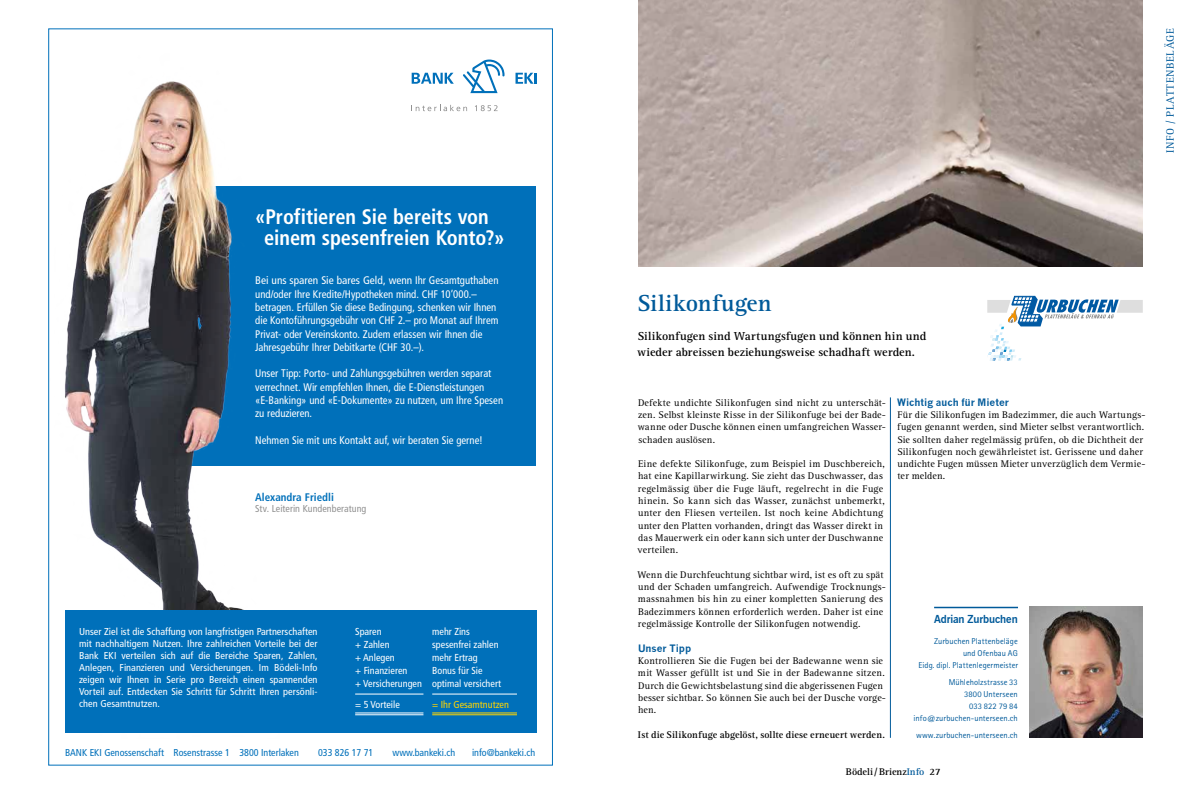
<style>
.page{position:relative;width:1191px;height:794px;background:#fff}
.page>*{position:absolute;margin:0;border:0;box-sizing:border-box;transform-origin:0 0}
.t1{font:700 24px "Rotis Serif";letter-spacing:.01em;color:#005a9a}
.t2{font:700 condensed 21px/21px "Frutiger LT Std";letter-spacing:-.005em;color:#fff}
.t3{font:700 12px/16.4px "Rotis Serif";letter-spacing:.01em;color:#000}
.t4{font:condensed 11px/13.3px "Frutiger LT Std";color:#fff}
.t5{font:11px "Rotis Serif";letter-spacing:.06em;color:#005a9a}
.t6{font:700 condensed 11px "Frutiger LT Std";color:#0070ba}
.t7{font:700 11px "News Gothic BT";letter-spacing:-.005em;color:#005a9a}
.t8{font:condensed 10.1px/13.1px "Frutiger LT Std";color:#fff}
.t9{font:condensed 10.1px "Frutiger LT Std";color:#ffd500}
.t10{font:10px/12.3px "Rotis Serif";letter-spacing:.02em;color:#000}
.t11{font:condensed 10px/12.1px "Frutiger LT Std";letter-spacing:.005em;color:#fff;text-align:justify}
.t12{font:condensed 10px "Frutiger LT Std";color:#0070ba}
.t13{font:700 10px "Rotis Serif";letter-spacing:.005em;color:#000}
.t14{font:700 10px "News Gothic";color:#005a9a}
.t15{font:condensed 10px "Frutiger LT Std";letter-spacing:.005em;color:#929292}
.t16{font:8.5px/12.3px "Rotis Sans Serif";letter-spacing:.005em;color:#005a9a;text-align:right}
.s1{color:#005a9a}
</style>
<div class="page">
<div style="left:133px;top:186px;width:403px;height:280px;background:#0070ba"></div>
<img style="left:65px;top:81px;width:214px;height:652px">
<div style="left:65px;top:609px;width:472px;height:123px;background:#0070ba"></div>
<hr style="left:355px;top:693px;width:68px;height:1px;background:#fff">
<hr style="left:355px;top:714px;width:68px;height:1px;background:#fff">
<hr style="left:355px;top:712px;width:68px;height:1px;background:#fff">
<hr style="left:432px;top:693px;width:85px;height:1px;background:#fff">
<hr style="left:432px;top:714px;width:85px;height:1px;background:#ffd500">
<hr style="left:432px;top:712px;width:85px;height:1px;background:#ffd500">
<svg style="left:463px;top:60px;width:41px;height:33px"></svg>
<svg style="left:412px;top:73px;width:42px;height:11px"></svg>
<svg style="left:515px;top:73px;width:22px;height:11px"></svg>
<svg style="left:411px;top:105px;width:56px;height:6px"></svg>
<svg style="left:475px;top:105px;width:22px;height:6px"></svg>
<hr style="left:934px;top:607px;width:84px;height:1px;background:#005a9a">
<img style="left:1029px;top:606px;width:113px;height:132px">
<img style="left:638px;top:0;width:504px;height:266px">
<svg style="left:987px;top:296px;width:155px;height:65px"></svg>
<hr style="left:890px;top:397px;width:1px;height:341px;background:#005a9a">
<h2 class="t2" style="left:264px;top:206px;width:242px;text-indent:-9px">«Profitieren Sie bereits von einem spesenfreien Konto?»</h2>
<p class="t4" style="left:255px;top:274px;width:245px">Bei uns sparen Sie bares Geld, wenn Ihr Gesamtguthaben und/oder Ihre Kredite/Hypotheken mind. CHF 10’000.– betragen. Erfüllen Sie diese Bedingung, schenken wir Ihnen die Kontoführungsgebühr von CHF 2.– pro Monat auf Ihrem Privat- oder Vereinskonto. Zudem erlassen wir Ihnen die Jahresgebühr Ihrer Debitkarte (CHF 30.–).</p>
<p class="t4" style="left:255px;top:367px;width:249px">Unser Tipp: Porto- und Zahlungsgebühren werden separat verrechnet. Wir empfehlen Ihnen, die E-Dienstleistungen «E-Banking» und «E-Dokumente» zu nutzen, um Ihre Spesen zu reduzieren.</p>
<p class="t4" style="left:255px;top:433px;width:229px">Nehmen Sie mit uns Kontakt auf, wir beraten Sie gerne!</p>
<p class="t6" style="left:255px;top:490px;width:80px">Alexandra Friedli</p>
<p class="t15" style="left:255px;top:502px;width:113px">Stv. Leiterin Kundenberatung</p>
<p class="t11" style="left:79px;top:625px;width:240px">Unser Ziel ist die Schaffung von langfristigen Partnerschaften mit nachhaltigem Nutzen. Ihre zahlreichen Vorteile bei der Bank EKI verteilen sich auf die Bereiche Sparen, Zahlen, Anlegen, Finanzieren und Versicherungen. Im Bödeli-Info zeigen wir Ihnen in Serie pro Bereich einen spannenden Vorteil auf. Entdecken Sie Schritt für Schritt Ihren persönli&shy;chen Gesamtnutzen.</p>
<p class="t8" style="left:355px;top:625px;width:68px">Sparen<br>+ Zahlen<br>+ Anlegen<br>+ Finanzieren<br>+ Versicherungen</p>
<p class="t8" style="left:355px;top:698px;width:46px">= 5 Vorteile</p>
<p class="t8" style="left:432px;top:625px;width:70px">mehr Zins spesenfrei zahlen mehr Ertrag<br>Bonus für Sie optimal versichert</p>
<p class="t9" style="left:432px;top:698px;width:78px">= Ihr Gesamtnutzen</p>
<p class="t12" style="left:65px;top:746px;width:235px">BANK EKI Genossenschaft Rosenstrasse 1 3800 Interlaken</p>
<p class="t12" style="left:318px;top:746px;width:57px">033 826 17 71</p>
<p class="t12" style="left:392px;top:746px;width:64px">www.bankeki.ch</p>
<p class="t12" style="left:472px;top:746px;width:65px">info@bankeki.ch</p>
<p class="t5" style="left:1164px;top:153px;width:126px;rotate:-90deg">INFO / PLATTENBELÄGE</p>
<h1 class="t1" style="left:637px;top:289px;width:136px">Silikonfugen</h1>
<p class="t3" style="left:637px;top:328px;width:290px">Silikonfugen sind Wartungsfugen und können hin und wieder abreissen beziehungsweise schadhaft werden.</p>
<p class="t10" style="left:637px;top:396px;width:250px;text-align:justify">Defekte undichte Silikonfugen sind nicht zu unterschät&shy;zen. Selbst kleinste Risse in der Silikonfuge bei der Bade&shy;wanne oder Dusche können einen umfangreichen Wasser&shy;schaden auslösen.</p>
<p class="t10" style="left:637px;top:458px;width:249px">Eine defekte Silikonfuge, zum Beispiel im Duschbereich, hat eine Kapillarwirkung. Sie zieht das Duschwasser, das regelmässig über die Fuge läuft, regelrecht in die Fuge hinein. So kann sich das Wasser, zunächst unbemerkt, unter den Fliesen verteilen. Ist noch keine Abdichtung unter den Platten vorhanden, dringt das Wasser direkt in das Mauerwerk ein oder kann sich unter der Duschwanne verteilen.</p>
<p class="t10" style="left:637px;top:568px;width:250px">Wenn die Durchfeuchtung sichtbar wird, ist es oft zu spät und der Schaden umfangreich. Aufwendige Trocknungs&shy;massnahmen bis hin zu einer kompletten Sanierung des Badezimmers können erforderlich werden. Daher ist eine regelmässige Kontrolle der Silikonfugen notwendig.</p>
<p class="t14" style="left:638px;top:642px;width:55px">Unser Tipp</p>
<p class="t10" style="left:638px;top:655px;width:250px">Kontrollieren Sie die Fugen bei der Badewanne wenn sie mit Wasser gefüllt ist und Sie in der Badewanne sitzen.<br>Durch die Gewichtsbelastung sind die abgerissenen Fugen besser sichtbar. So können Sie auch bei der Dusche vorge&shy;hen.</p>
<p class="t13" style="left:638px;top:728px;width:248px">Ist die Silikonfuge abgelöst, sollte diese erneuert werden.</p>
<p class="t14" style="left:897px;top:396px;width:113px">Wichtig auch für Mieter</p>
<p class="t10" style="left:897px;top:409px;width:250px">Für die Silikonfugen im Badezimmer, die auch Wartungs&shy;fugen genannt werden, sind Mieter selbst verantwortlich.<br>Sie sollten daher regelmässig prüfen, ob die Dichtheit der Silikonfugen noch gewährleistet ist. Gerissene und daher undichte Fugen müssen Mieter unverzüglich dem Vermie&shy;ter melden.</p>
<p class="t7" style="left:934px;top:612px;width:85px">Adrian Zurbuchen</p>
<p class="t16" style="left:918px;top:634px;width:101px">Zurbuchen Plattenbeläge<br>und Ofenbau AG<br>Eidg. dipl. Plattenlegermeister</p>
<p class="t16" style="left:913px;top:675px;width:106px">Mühleholzstrasse 33<br>3800 Unterseen<br>033 822 79 84 info@zurbuchen-unterseen.ch</p>
<p class="t16" style="left:916px;top:728px;width:103px">www.zurbuchen-unterseen.ch</p>
<p class="t13" style="left:846px;top:765px;width:96px">Bödeli/Brienz<span class="s1">Info</span> 27</p>
</div>
